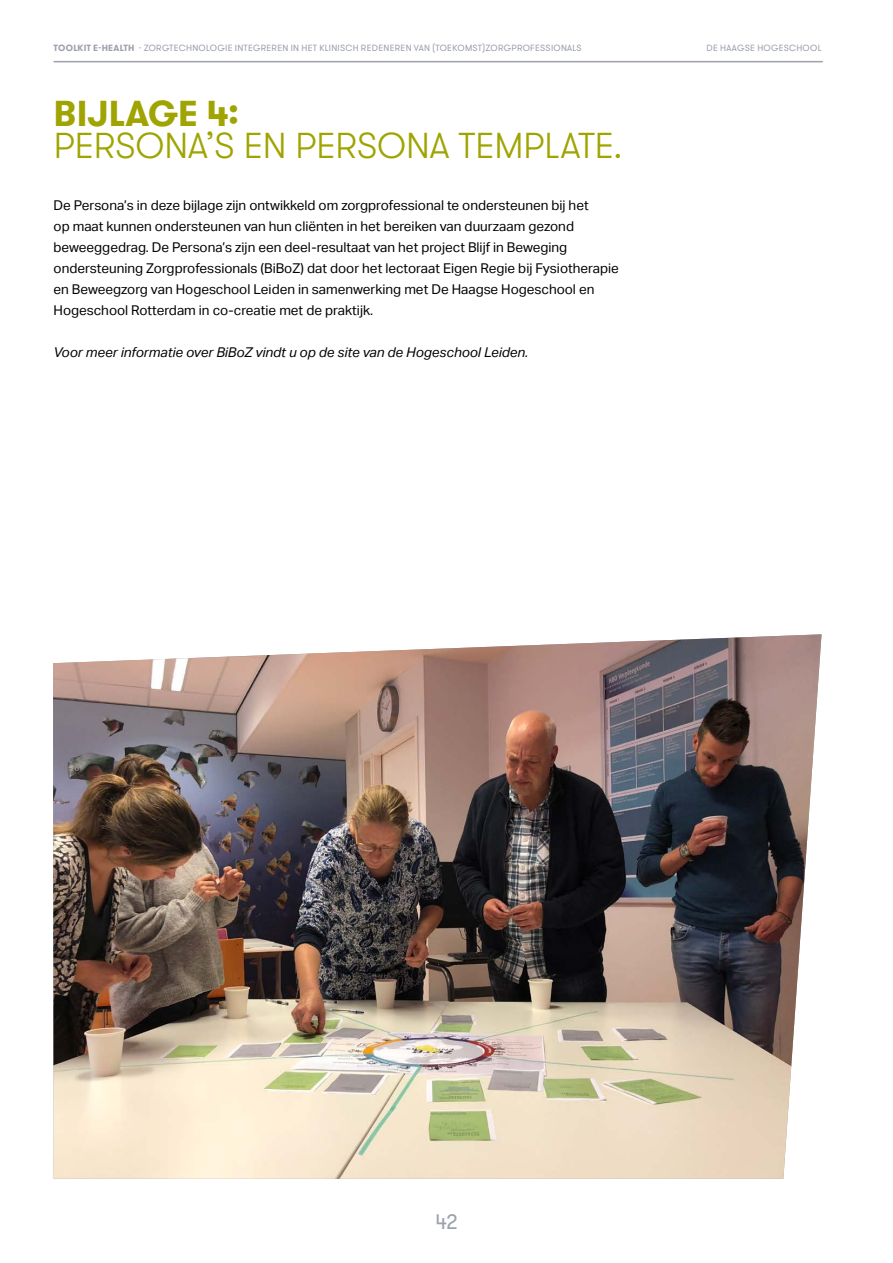
<style>
.page{position:relative;width:893px;height:1263px;background:#fff}
.page>*{position:absolute;margin:0;border:0;box-sizing:border-box;transform-origin:0 0}
.headline_3{font:300 36px/32.4px "GT Walsheim Pro";letter-spacing:-.01em;color:#9fa400}
.t1{font:21px "GT Walsheim Pro";color:#9da1ac}
.body{font:13.5px/21px "Aktiv Grotesk";color:#000}
.body-2{font:italic 13.5px "Aktiv Grotesk";color:#000}
.t2{font:9px "GT Walsheim Pro";letter-spacing:.03em;color:#9da1ac}
.s1{font-weight:700}
</style>
<div class="page">
<hr style="left:54px;top:61px;width:769px;height:1px;background:#9da1ac">
<img style="left:53px;top:634px;width:768px;height:545px">
<p class="t2" style="left:54px;top:43px;width:530px"><span class="s1">TOOLKIT E-HEALTH</span> - ZORGTECHNOLOGIE INTEGREREN IN HET KLINISCH REDENEREN VAN (TOEKOMST)ZORGPROFESSIONALS</p>
<p class="headline_3" style="left:54px;top:98px;width:570px"><span class="s1">BIJLAGE 4:<br></span>PERSONA’S EN PERSONA TEMPLATE.</p>
<p class="body" style="left:54px;top:195px;width:567px">De Persona’s in deze bijlage zijn ontwikkeld om zorgprofessional te ondersteunen bij het<br>op maat kunnen ondersteunen van hun cliënten in het bereiken van duurzaam gezond beweeggedrag. De Persona’s zijn een deel-resultaat van het project Blijf in Beweging ondersteuning Zorgprofessionals (BiBoZ) dat door het lectoraat Eigen Regie bij Fysiotherapie en Beweegzorg van Hogeschool Leiden in samenwerking met De Haagse Hogeschool en Hogeschool Rotterdam in co-creatie met de praktijk.</p>
<p class="body-2" style="left:54px;top:344px;width:476px">Voor meer informatie over BiBoZ vindt u op de site van de Hogeschool Leiden.</p>
<p class="t2" style="left:706px;top:43px;width:117px">DE HAAGSE HOGESCHOOL</p>
<h2 class="t1" style="left:435px;top:1208px;width:24px">42</h2>
</div>
